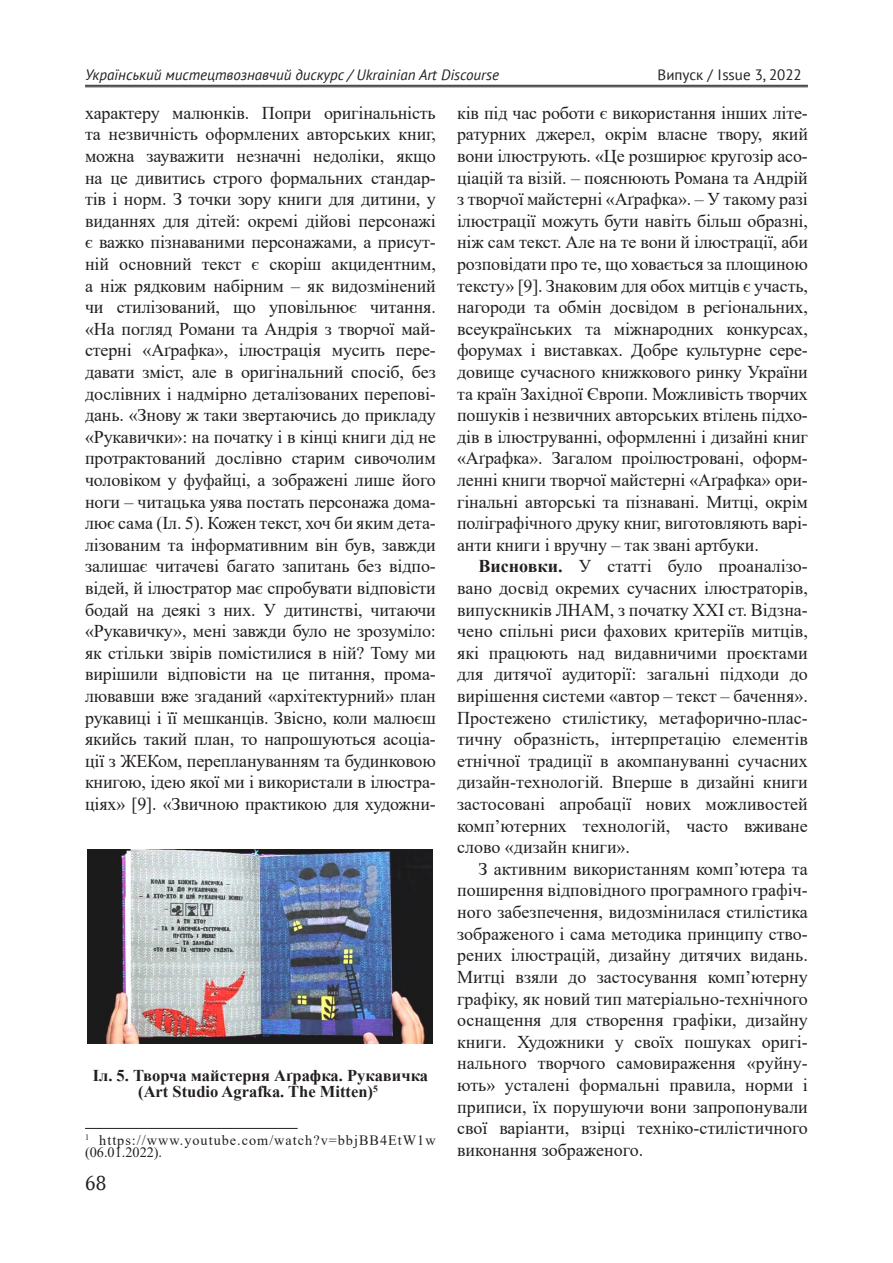
<style>
.page{position:relative;width:893px;height:1263px;background:#fff}
.page>*{position:absolute;margin:0;border:0;box-sizing:border-box;transform-origin:0 0}
.t1{font:19.5px "Adonis C";color:#231f20}
.Текст_основной_G{font:18px/21.6px "Times New Roman";letter-spacing:-.01em;color:#231f20;text-align:justify}
.Рисунок{font:700 16.5px/16.5px "Times New Roman";color:#231f20;text-align:center}
.t2{font:italic 15px "PT Sans";color:#231f20}
.t3{font:15px "PT Sans";color:#231f20}
.Сноски{font:14.25px/12px "Times New Roman";letter-spacing:.07em;color:#231f20}
.s1{font-weight:700}
</style>
<div class="page">
<hr style="left:85px;top:85px;width:723px;height:1px;background:#231f20">
<hr style="left:85px;top:86px;width:723px;height:1px;background:#231f20">
<img style="left:87px;top:850px;width:346px;height:193px">
<hr style="left:85px;top:1128px;width:213px;height:1px;background:#231f20">
<p class="t2" style="left:85px;top:65px;width:415px">Український мистецтвознавчий дискурс / Ukrainian Art Discourse</p>
<p class="t3" style="left:658px;top:65px;width:146px">Випуск / Issue 3, 2022</p>
<p class="Текст_основной_G" style="left:85px;top:101px;width:352px">характеру малюнків. Попри оригінальність та незвичність оформлених авторських книг, можна зауважити незначні недоліки, якщо на це дивитись строго формальних стандар&shy;тів і норм. З точки зору книги для дитини, у виданнях для дітей: окремі дійові персонажі є важко пізнаваними персонажами, а присут&shy;ній основний текст є скоріш акцидентним, а ніж рядковим набірним – як видозмінений чи стилізований, що уповільнює читання. «На погляд Романи та Андрія з творчої май&shy;стерні «Аґрафка», ілюстрація мусить пере&shy;давати зміст, але в оригінальний спосіб, без дослівних і надмірно деталізованих перепові&shy;дань. «Знову ж таки звертаючись до прикладу «Рукавички»: на початку і в кінці книги дід не протрактований дослівно старим сивочолим чоловіком у фуфайці, а зображені лише його ноги – читацька уява постать персонажа дома&shy;лює сама (Іл. 5). Кожен текст, хоч би яким дета&shy;лізованим та інформативним він був, завжди залишає читачеві багато запитань без відпо&shy;відей, й ілюстратор має спробувати відповісти бодай на деякі з них. У дитинстві, читаючи «Рукавичку», мені завжди було не зрозуміло: як стільки звірів помістилися в ній? Тому ми вирішили відповісти на це питання, прома&shy;лювавши вже згаданий «архітектурний» план рукавиці і її мешканців. Звісно, коли малюєш якийсь такий план, то напрошуються асоціа&shy;ції з ЖЕКом, переплануванням та будинковою книгою, ідею якої ми і використали в ілюстра&shy;ціях» [9]. «Звичною практикою для художни-</p>
<p class="Текст_основной_G" style="left:457px;top:101px;width:352px">ків під час роботи є використання інших літе&shy;ратурних джерел, окрім власне твору, який вони ілюструють. «Це розширює кругозір асо&shy;ціацій та візій. – пояснюють Романа та Андрій з творчої майстерні «Аґрафка». – У такому разі ілюстрації можуть бути навіть більш образні, ніж сам текст. Але на те вони й ілюстрації, аби розповідати про те, що ховається за площиною тексту» [9]. Знаковим для обох митців є участь, нагороди та обмін досвідом в регіональних, всеукраїнських та міжнародних конкурсах, форумах і виставках. Добре культурне сере&shy;довище сучасного книжкового ринку України та країн Західної Європи. Можливість творчих пошуків і незвичних авторських втілень підхо&shy;дів в ілюструванні, оформленні і дизайні книг «Аґрафка». Загалом проілюстровані, оформ&shy;ленні книги творчої майстерні «Аґрафка» ори&shy;гінальні авторські та пізнавані. Митці, окрім поліграфічного друку книг, виготовляють варі&shy;анти книги і вручну – так звані артбуки.</p>
<p class="Текст_основной_G" style="left:457px;top:555px;width:352px;text-indent:21px"><span class="s1">Висновки.</span> У статті було проаналізо&shy;вано досвід окремих сучасних ілюстраторів, випускників ЛНАМ, з початку ХХІ ст. Відзна&shy;чено спільні риси фахових критеріїв митців, які працюють над видавничими проєктами для дитячої аудиторії: загальні підходи до вирішення системи «автор – текст – бачення».<br>Простежено стилістику, метафорично-плас&shy;тичну образність, інтерпретацію елементів етнічної традиції в акомпануванні сучасних дизайн-технологій. Вперше в дизайні книги застосовані апробації нових можливостей комп’ютерних технологій, часто вживане слово «дизайн книги».</p>
<p class="Текст_основной_G" style="left:457px;top:857px;width:352px;text-indent:21px">З активним використанням комп’ютера та поширення відповідного програмного графіч&shy;ного забезпечення, видозмінилася стилістика зображеного і сама методика принципу ство&shy;рених ілюстрацій, дизайну дитячих видань.<br>Митці взяли до застосування комп’ютерну графіку, як новий тип матеріально-технічного оснащення для створення графіки, дизайну книги. Художники у своїх пошуках оригі&shy;нального творчого самовираження «руйну&shy;ють» усталені формальні правила, норми і приписи, їх порушуючи вони запропонували свої варіанти, взірці техніко-стилістичного виконання зображеного.</p>
<p class="Рисунок" style="left:93px;top:1066px;width:337px">Іл. 5. Творча майстерня Аґрафка. Рукавичка (Art Studio Agrafka. The Mitten)<sup>5</sup><sup>1</sup></p>
<p class="Сноски" style="left:85px;top:1133px;width:352px"><sup>1</sup> https://www.youtube.com/watch?v=bbjBB4EtW1w (06.01.2022).</p>
<p class="t1" style="left:85px;top:1172px;width:23px">68</p>
</div>
